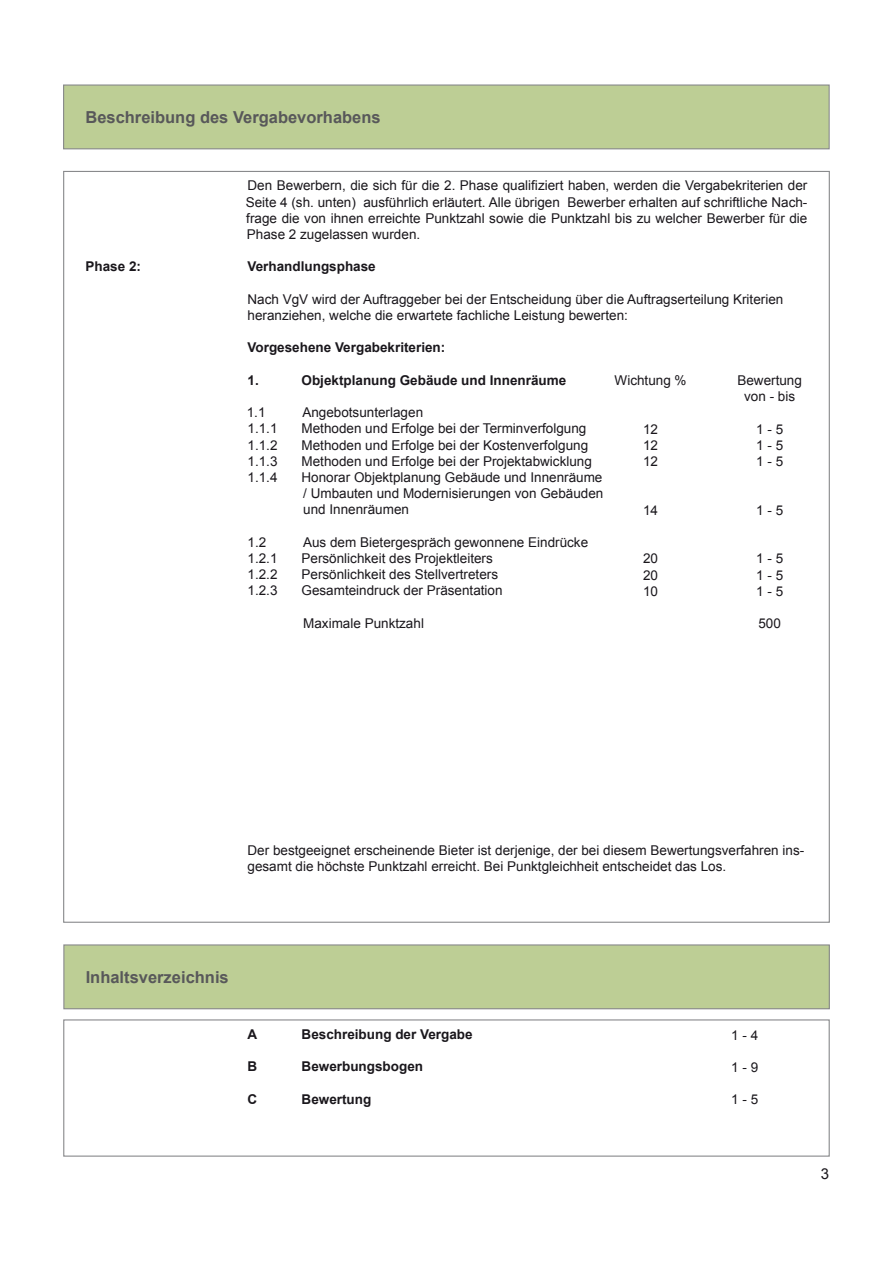
<style>
.page{position:relative;width:893px;height:1263px;background:#fff}
.page>*{position:absolute;margin:0;border:0;box-sizing:border-box;transform-origin:0 0}
.t1{font:700 16.5px "Arial";color:#58585a}
.t2{font:15px "Arial";color:#1a171c}
.t3{font:13.5px "Arial";color:#1a171c}
.t4{font:700 13.5px "Arial";color:#1a171c}
</style>
<div class="page">
<div style="left:64px;top:85px;width:765px;height:64px;background:#bdce95"></div>
<div style="left:63px;top:84px;width:767px;height:65px;border:1px solid #898a8c"></div>
<div style="left:64px;top:945px;width:765px;height:64px;background:#bdce95"></div>
<div style="left:63px;top:944px;width:767px;height:65px;border:1px solid #898a8c"></div>
<div style="left:63px;top:1019px;width:767px;height:138px;border:1px solid #898a8c"></div>
<p class="t1" style="left:85px;top:106px;width:297px">Beschreibung des Vergabevorhabens</p>
<p class="t3" style="left:248px;top:176px;width:561px">Den Bewerbern, die sich für die 2. Phase qualifiziert haben, werden die Vergabekriterien der</p>
<p class="t3" style="left:246px;top:192px;width:563px">Seite 4 (sh. unten) ausführlich erläutert. Alle übrigen Bewerber erhalten auf schriftliche Nach-</p>
<p class="t3" style="left:246px;top:209px;width:563px">frage die von ihnen erreichte Punktzahl sowie die Punktzahl bis zu welcher Bewerber für die</p>
<p class="t3" style="left:247px;top:225px;width:175px">Phase 2 zugelassen wurden.</p>
<p class="t4" style="left:86px;top:257px;width:57px">Phase 2:</p>
<p class="t4" style="left:248px;top:257px;width:130px">Verhandlungsphase</p>
<p class="t3" style="left:248px;top:290px;width:537px">Nach VgV wird der Auftraggeber bei der Entscheidung über die Auftragserteilung Kriterien</p>
<p class="t3" style="left:248px;top:306px;width:382px">heranziehen, welche die erwartete fachliche Leistung bewerten:</p>
<p class="t4" style="left:248px;top:338px;width:199px">Vorgesehene Vergabekriterien:</p>
<p class="t4" style="left:248px;top:370px;width:13px">1.</p>
<p class="t4" style="left:302px;top:370px;width:266px">Objektplanung Gebäude und Innenräume</p>
<p class="t3" style="left:247px;top:403px;width:20px">1.1</p>
<p class="t3" style="left:302px;top:403px;width:122px">Angebotsunterlagen</p>
<p class="t3" style="left:248px;top:419px;width:32px">1.1.1</p>
<p class="t3" style="left:302px;top:419px;width:286px">Methoden und Erfolge bei der Terminverfolgung</p>
<p class="t3" style="left:248px;top:435px;width:32px">1.1.2</p>
<p class="t3" style="left:302px;top:435px;width:288px">Methoden und Erfolge bei der Kostenverfolgung</p>
<p class="t3" style="left:248px;top:452px;width:32px">1.1.3</p>
<p class="t3" style="left:302px;top:452px;width:292px">Methoden und Erfolge bei der Projektabwicklung</p>
<p class="t3" style="left:248px;top:468px;width:32px">1.1.4</p>
<p class="t3" style="left:302px;top:468px;width:302px">Honorar Objektplanung Gebäude und Innenräume</p>
<p class="t3" style="left:303px;top:484px;width:302px">/ Umbauten und Modernisierungen von Gebäuden</p>
<p class="t3" style="left:303px;top:500px;width:107px">und Innenräumen</p>
<p class="t3" style="left:248px;top:533px;width:20px">1.2</p>
<p class="t3" style="left:303px;top:533px;width:287px">Aus dem Bietergespräch gewonnene Eindrücke</p>
<p class="t3" style="left:248px;top:549px;width:32px">1.2.1</p>
<p class="t3" style="left:302px;top:549px;width:193px">Persönlichkeit des Projektleiters</p>
<p class="t3" style="left:248px;top:565px;width:32px">1.2.2</p>
<p class="t3" style="left:302px;top:565px;width:198px">Persönlichkeit des Stellvertreters</p>
<p class="t3" style="left:248px;top:581px;width:32px">1.2.3</p>
<p class="t3" style="left:302px;top:581px;width:203px">Gesamteindruck der Präsentation</p>
<p class="t3" style="left:303px;top:614px;width:122px">Maximale Punktzahl</p>
<p class="t3" style="left:615px;top:371px;width:74px">Wichtung %</p>
<p class="t3" style="left:643px;top:420px;width:17px">12</p>
<p class="t3" style="left:643px;top:436px;width:17px">12</p>
<p class="t3" style="left:643px;top:452px;width:17px">12</p>
<p class="t3" style="left:643px;top:501px;width:17px">14</p>
<p class="t3" style="left:643px;top:549px;width:17px">20</p>
<p class="t3" style="left:643px;top:565px;width:17px">20</p>
<p class="t3" style="left:643px;top:582px;width:17px">10</p>
<p class="t3" style="left:737px;top:371px;width:66px">Bewertung</p>
<p class="t3" style="left:744px;top:387px;width:53px">von - bis</p>
<p class="t3" style="left:756px;top:420px;width:29px">1-5</p>
<p class="t3" style="left:756px;top:436px;width:29px">1-5</p>
<p class="t3" style="left:756px;top:452px;width:29px">1-5</p>
<p class="t3" style="left:756px;top:501px;width:29px">1-5</p>
<p class="t3" style="left:756px;top:549px;width:29px">1-5</p>
<p class="t3" style="left:756px;top:565px;width:29px">1-5</p>
<p class="t3" style="left:756px;top:582px;width:29px">1-5</p>
<p class="t3" style="left:758px;top:614px;width:24px">500</p>
<p class="t3" style="left:248px;top:840px;width:558px">Der bestgeeignet erscheinende Bieter ist derjenige, der bei diesem Bewertungsverfahren ins-</p>
<p class="t3" style="left:248px;top:857px;width:480px">gesamt die höchste Punktzahl erreicht. Bei Punktgleichheit entscheidet das Los.</p>
<p class="t1" style="left:86px;top:965px;width:145px">Inhaltsverzeichnis</p>
<p class="t4" style="left:248px;top:1024px;width:11px">A</p>
<p class="t4" style="left:302px;top:1024px;width:173px">Beschreibung der Vergabe</p>
<p class="t4" style="left:248px;top:1057px;width:11px">B</p>
<p class="t4" style="left:302px;top:1057px;width:123px">Bewerbungsbogen</p>
<p class="t4" style="left:248px;top:1089px;width:11px">C</p>
<p class="t4" style="left:302px;top:1089px;width:71px">Bewertung</p>
<p class="t3" style="left:731px;top:1025px;width:29px">1-4</p>
<p class="t3" style="left:731px;top:1058px;width:29px">1-9</p>
<p class="t3" style="left:731px;top:1090px;width:29px">1-5</p>
<p class="t2" style="left:821px;top:1163px;width:10px">3</p>
</div>
